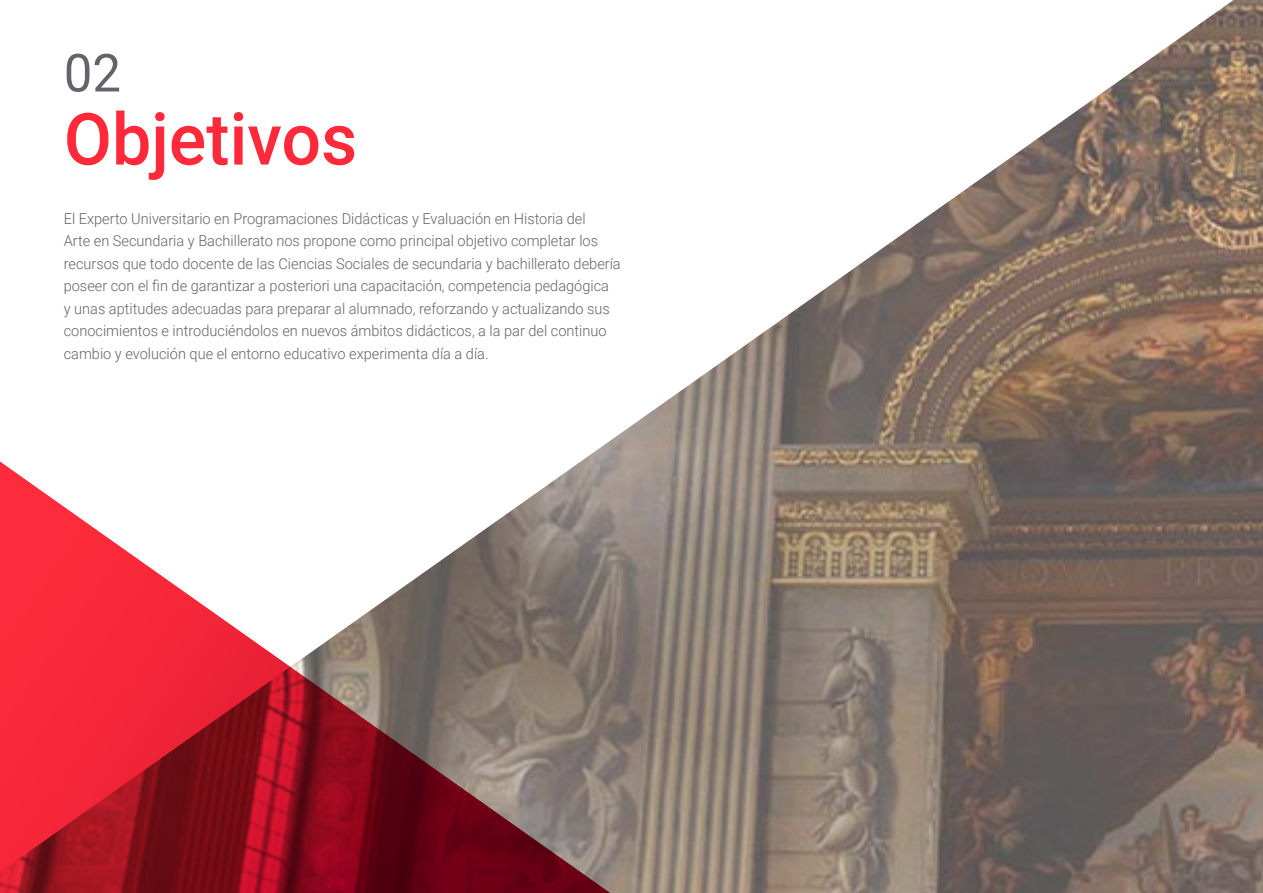
<style>
.page{position:relative;width:1263px;height:893px;background:#fff}
.page>*{position:absolute;margin:0;border:0;box-sizing:border-box;transform-origin:0 0}
.t1{font:500 72px "Roboto";color:#ff293a}
.t2{font:52.5px "Roboto";color:#61646a}
.t3{font:300 15px/22.5px "Roboto";color:#61646a}
</style>
<div class="page">
<img style="left:603px;top:0;width:660px;height:893px">
<svg style="left:0;top:446px;width:640px;height:447px"></svg>
<h2 class="t2" style="left:64px;top:36px;width:59px">02</h2>
<h1 class="t1" style="left:64px;top:89px;width:295px">Objetivos</h1>
<p class="t3" style="left:64px;top:207px;width:558px">El Experto Universitario en Programaciones Didácticas y Evaluación en Historia del<br>Arte en Secundaria y Bachillerato nos propone como principal objetivo completar los recursos que todo docente de las Ciencias Sociales de secundaria y bachillerato debería poseer con el fin de garantizar a posteriori una capacitación, competencia pedagógica<br>y unas aptitudes adecuadas para preparar al alumnado, reforzando y actualizando sus conocimientos e introduciéndolos en nuevos ámbitos didácticos, a la par del continuo cambio y evolución que el entorno educativo experimenta día a día.</p>
</div>
